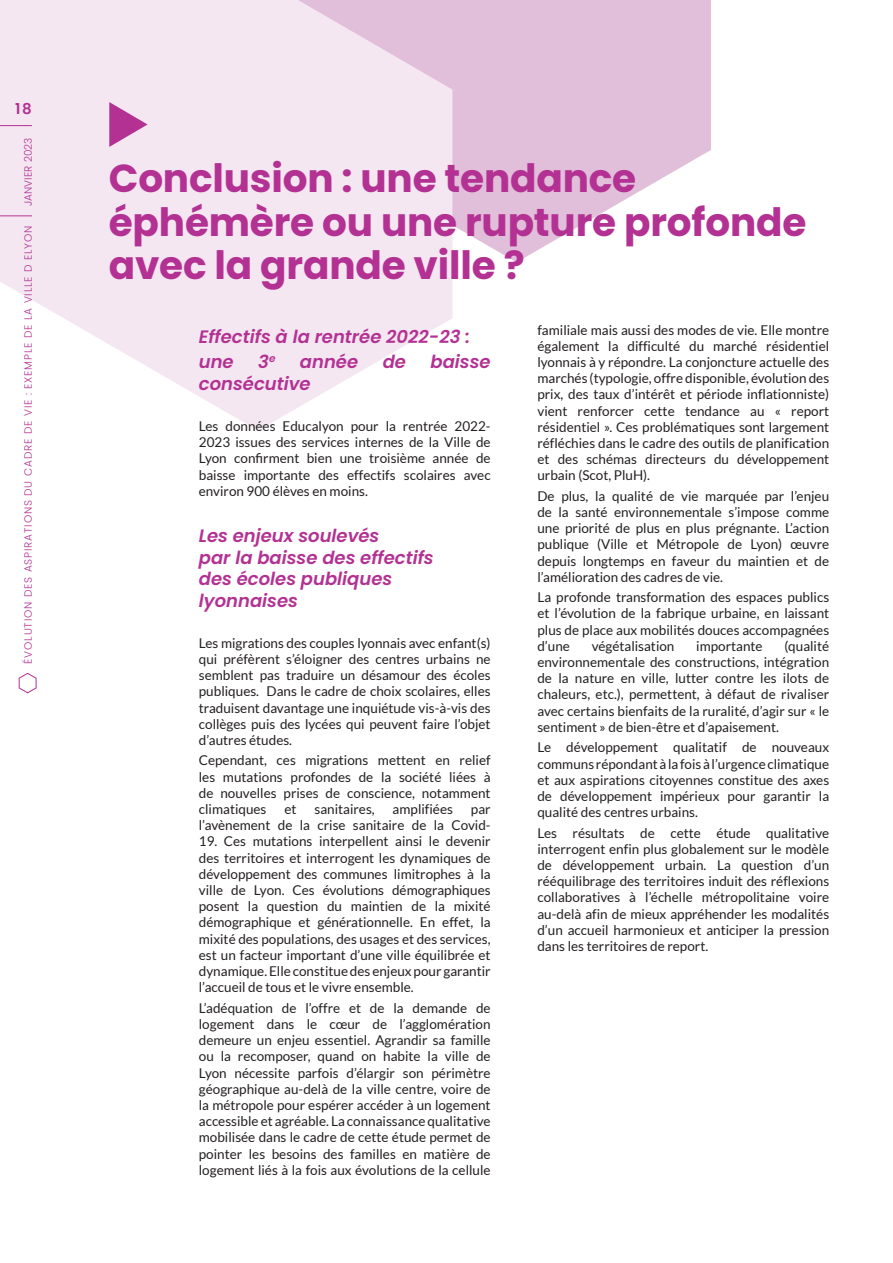
<style>
.page{position:relative;width:893px;height:1263px;background:#fff}
.page>*{position:absolute;margin:0;border:0;box-sizing:border-box;transform-origin:0 0}
.t1{font:700 39px/43.5px "Poppins";letter-spacing:-.005em;color:#b33193}
.TEXTE{font:italic 600 18px/21.6px "Poppins";color:#b33193}
.t2{font:600 15px "Poppins";color:#b33193}
.TEXTE-2{font:13.5px/16.2px "Lato";color:#231f20;text-align:justify}
.t3{font:300 10.5px "Poppins";letter-spacing:.08em;color:#b33193}
.t4{font:300 10.5px "Poppins";letter-spacing:.01em;color:#b33193}
</style>
<div class="page">
<svg style="left:452px;top:0;width:259px;height:262px;fill:#e1bed9"></svg>
<svg style="left:0;top:0;width:452px;height:430px;fill:#f4e7f1"></svg>
<svg style="left:109px;top:102px;width:39px;height:45px;background:#d48dc2"></svg>
<svg style="left:18px;top:673px;width:19px;height:20px"></svg>
<hr style="left:0;top:216px;width:32px;height:1px;background:#b33193">
<hr style="left:0;top:125px;width:32px;height:1px;background:#b33193">
<p class="t2" style="left:15px;top:100px;width:18px">18</p>
<p class="t4" style="left:22px;top:206px;width:70px;rotate:-90deg">JANVIER 2023</p>
<p class="t3" style="left:22px;top:664px;width:440px;rotate:-90deg">ÉVOLUTION DES ASPIRATIONS DU CADRE DE VIE : EXEMPLE DE LA VILLE D ELYON</p>
<p class="t1" style="left:109px;top:157px;width:699px">Conclusion : une tendance éphémère ou une rupture profonde avec la grande ville ?</p>
<p class="TEXTE" style="left:199px;top:326px;width:273px">Effectifs à la rentrée 2022-23 :</p>
<p class="TEXTE" style="left:199px;top:351px;width:36px">une</p>
<p class="TEXTE" style="left:258px;top:351px;width:19px">3<sup>e</sup></p>
<p class="TEXTE" style="left:300px;top:351px;width:60px">année</p>
<p class="TEXTE" style="left:383px;top:351px;width:25px">de</p>
<p class="TEXTE" style="left:430px;top:351px;width:62px">baisse</p>
<p class="TEXTE" style="left:199px;top:373px;width:113px">consécutive</p>
<p class="TEXTE-2" style="left:199px;top:418px;width:293px">Les données Educalyon pour la rentrée 2022- 2023 issues des services internes de la Ville de Lyon confirment bien une troisième année de baisse importante des effectifs scolaires avec environ 900 élèves en moins.</p>
<p class="TEXTE" style="left:199px;top:525px;width:236px">Les enjeux soulevés<br>par la baisse des effectifs des écoles publiques lyonnaises</p>
<p class="TEXTE-2" style="left:199px;top:635px;width:293px">Les migrations des couples lyonnais avec enfant(s) qui préfèrent s’éloigner des centres urbains ne semblent pas traduire un désamour des écoles publiques. Dans le cadre de choix scolaires, elles traduisent davantage une inquiétude vis-à-vis des collèges puis des lycées qui peuvent faire l’objet d’autres études.</p>
<p class="TEXTE-2" style="left:199px;top:752px;width:293px">Cependant, ces migrations mettent en relief les mutations profondes de la société liées à de nouvelles prises de conscience, notamment climatiques</p>
<p class="TEXTE-2" style="left:537px;top:321px;width:293px">familiale mais aussi des modes de vie. Elle montre également la difficulté du marché résidentiel lyonnais à y répondre. La conjoncture actuelle des marchés (typologie, offre disponible, évolution des prix, des taux d’intérêt et période inflationniste) vient renforcer cette tendance au « report résidentiel ». Ces problématiques sont largement réfléchies dans le cadre des outils de planification et des schémas directeurs du développement urbain (Scot, PluH).</p>
<p class="TEXTE-2" style="left:537px;top:488px;width:293px">De plus, la qualité de vie marquée par l’enjeu de la santé environnementale s’impose comme une priorité de plus en plus prégnante. L’action publique (Ville et Métropole de Lyon) œuvre depuis longtemps en faveur du maintien et de l’amélioration des cadres de vie.</p>
<p class="TEXTE-2" style="left:537px;top:589px;width:293px">La profonde transformation des espaces publics et l’évolution de la fabrique urbaine, en laissant plus de place aux mobilités douces accompagnées d’une</p>
<p class="TEXTE-2" style="left:537px;top:638px;width:293px;text-indent:247px">(qualité environnementale des constructions, intégration de la nature en ville, lutter contre les ilots de chaleurs, etc.), permettent, à défaut de rivaliser avec certains bienfaits de la ruralité, d’agir sur « le sentiment » de bien-être et d’apaisement.</p>
<p class="TEXTE-2" style="left:537px;top:739px;width:293px">Le développement qualitatif de nouveaux communs répondant à la fois à l’urgence climatique et aux aspirations citoyennes constitue des axes de développement impérieux pour garantir la qualité des centres urbains.</p>
<p class="TEXTE-2" style="left:537px;top:824px;width:293px">Les résultats de cette étude qualitative interrogent enfin plus globalement sur le modèle de développement urbain. La question d’un rééquilibrage des territoires induit des réflexions collaboratives à l’échelle métropolitaine voire au-delà afin de mieux appréhender les modalités d’un accueil harmonieux et anticiper la pression dans les territoires de report.</p>
<p class="TEXTE-2" style="left:592px;top:638px;width:84px">végétalisation</p>
<p class="TEXTE-2" style="left:696px;top:638px;width:68px">importante</p>
<p class="TEXTE-2" style="left:284px;top:801px;width:14px">et</p>
<p class="TEXTE-2" style="left:314px;top:801px;width:62px">sanitaires,</p>
<p class="TEXTE-2" style="left:393px;top:801px;width:62px">amplifiées</p>
<p class="TEXTE-2" style="left:199px;top:801px;width:293px;text-align:right">par<br>l’avènement de la crise sanitaire de la Covid-</p>
<p class="TEXTE-2" style="left:199px;top:833px;width:293px">19. Ces mutations interpellent ainsi le devenir des territoires et interrogent les dynamiques de développement des communes limitrophes à la ville de Lyon. Ces évolutions démographiques posent la question du maintien de la mixité démographique et générationnelle. En effet, la mixité des populations, des usages et des services, est un facteur important d’une ville équilibrée et dynamique. Elle constitue des enjeux pour garantir l’accueil de tous et le vivre ensemble.</p>
<p class="TEXTE-2" style="left:199px;top:1000px;width:293px">L’adéquation de l’offre et de la demande de logement dans le cœur de l’agglomération demeure un enjeu essentiel. Agrandir sa famille ou la recomposer, quand on habite la ville de Lyon nécessite parfois d’élargir son périmètre géographique au-delà de la ville centre, voire de la métropole pour espérer accéder à un logement accessible et agréable. La connaissance qualitative mobilisée dans le cadre de cette étude permet de pointer les besoins des familles en matière de logement liés à la fois aux évolutions de la cellule</p>
</div>
